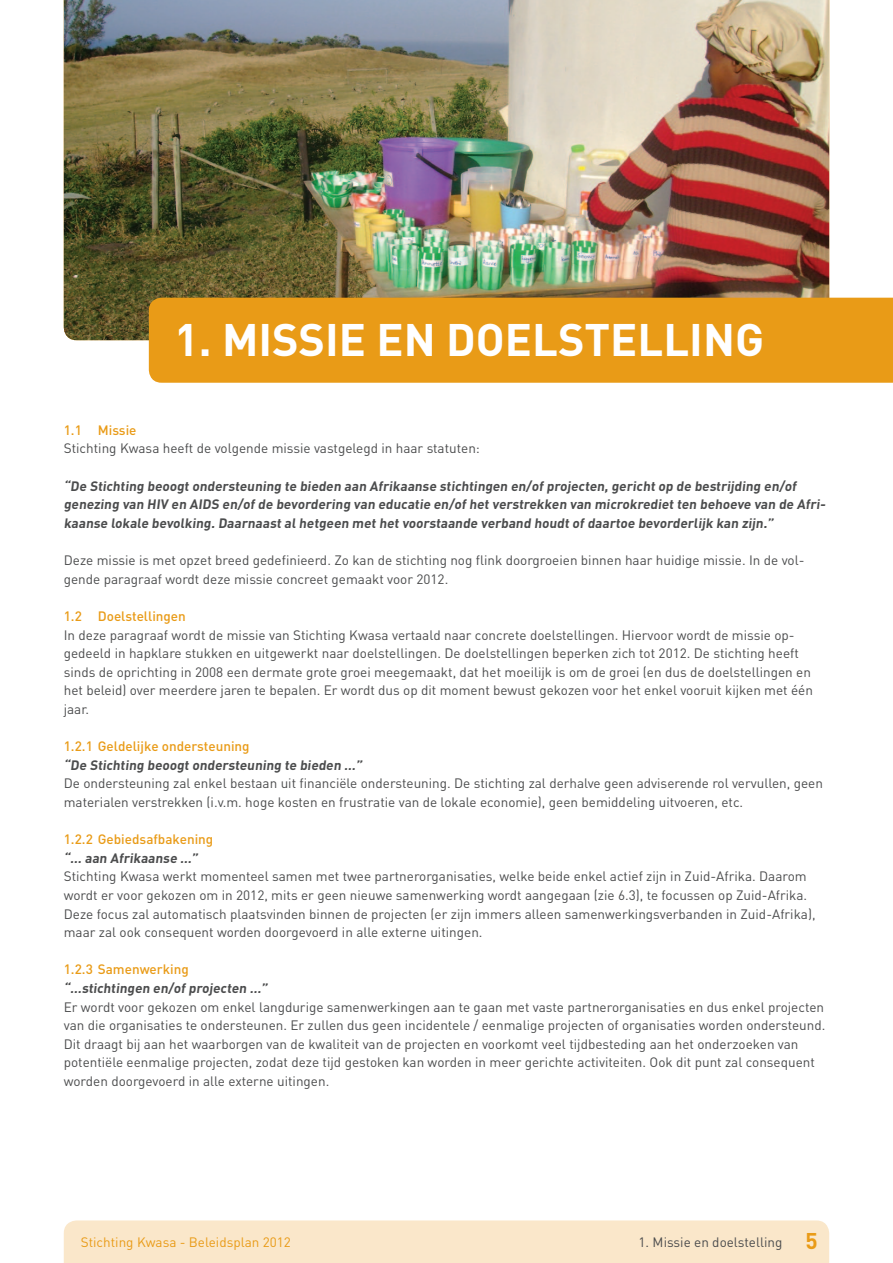
<style>
.page{position:relative;width:893px;height:1263px;background:#fff}
.page>*{position:absolute;margin:0;border:0;box-sizing:border-box;transform-origin:0 0}
.t1{font:700 45px "DIN";color:#fff}
.t2{font:700 22.5px "DIN";color:#e99b17}
.t3{font:13.5px/18.6px "DIN";color:#4b4c4d}
.t4{font:700 13.5px/18.6px "DIN";color:#4b4c4d}
.t5{font:500 13.5px "DIN";color:#e99b17}
.t6{font:13.5px "DIN";color:#e99b17}
</style>
<div class="page">
<div style="left:64px;top:1220px;width:765px;height:43px;background:#fae7ca"></div>
<img style="left:64px;top:0;width:765px;height:340px">
<div style="left:149px;top:298px;width:744px;height:85px;background:#e99b17"></div>
<h1 class="t1" style="left:174px;top:311px;width:591px">1. MISSIE EN DOELSTELLING</h1>
<p class="t5" style="left:64px;top:421px;width:74px">1.1 Missie</p>
<p class="t3" style="left:64px;top:439px;width:418px">Stichting Kwasa heeft de volgende missie vastgelegd in haar statuten:</p>
<p class="t4" style="left:64px;top:476px;width:765px">“De Stichting beoogt ondersteuning te bieden aan Afrikaanse stichtingen en/of projecten, gericht op de bestrijding en/of genezing van HIV en AIDS en/of de bevordering van educatie en/of het verstrekken van microkrediet ten behoeve van de Afri&shy;kaanse lokale bevolking. Daarnaast al hetgeen met het voorstaande verband houdt of daartoe bevorderlijk kan zijn.”</p>
<p class="t3" style="left:64px;top:551px;width:742px">Deze missie is met opzet breed gedefinieerd. Zo kan de stichting nog flink doorgroeien binnen haar huidige missie. In de vol&shy;gende paragraaf wordt deze missie concreet gemaakt voor 2012.</p>
<p class="t5" style="left:64px;top:607px;width:124px">1.2 Doelstellingen</p>
<p class="t3" style="left:64px;top:625px;width:751px">In deze paragraaf wordt de missie van Stichting Kwasa vertaald naar concrete doelstellingen. Hiervoor wordt de missie op&shy;gedeeld in hapklare stukken en uitgewerkt naar doelstellingen. De doelstellingen beperken zich tot 2012. De stichting heeft sinds de oprichting in 2008 een dermate grote groei meegemaakt, dat het moeilijk is om de groei (en dus de doelstellingen en het beleid) over meerdere jaren te bepalen. Er wordt dus op dit moment bewust gekozen voor het enkel vooruit kijken met één jaar.</p>
<p class="t5" style="left:64px;top:738px;width:187px">1.2.1 Geldelijke ondersteuning</p>
<p class="t4" style="left:64px;top:755px;width:302px">“De Stichting beoogt ondersteuning te bieden …”</p>
<p class="t3" style="left:64px;top:774px;width:761px">De ondersteuning zal enkel bestaan uit financiële ondersteuning. De stichting zal derhalve geen adviserende rol vervullen, geen materialen verstrekken (i.v.m. hoge kosten en frustratie van de lokale economie), geen bemiddeling uitvoeren, etc.</p>
<p class="t5" style="left:64px;top:831px;width:151px">1.2.2 Gebiedsafbakening</p>
<p class="t4" style="left:64px;top:848px;width:138px">“… aan Afrikaanse …”</p>
<p class="t3" style="left:64px;top:867px;width:753px">Stichting Kwasa werkt momenteel samen met twee partnerorganisaties, welke beide enkel actief zijn in Zuid-Afrika. Daarom wordt er voor gekozen om in 2012, mits er geen nieuwe samenwerking wordt aangegaan (zie 6.3), te focussen op Zuid-Afrika.<br>Deze focus zal automatisch plaatsvinden binnen de projecten (er zijn immers alleen samenwerkingsverbanden in Zuid-Afrika), maar zal ook consequent worden doorgevoerd in alle externe uitingen.</p>
<p class="t5" style="left:64px;top:961px;width:127px">1.2.3 Samenwerking</p>
<p class="t4" style="left:64px;top:978px;width:207px">“…stichtingen en/of projecten …”</p>
<p class="t3" style="left:64px;top:997px;width:763px">Er wordt voor gekozen om enkel langdurige samenwerkingen aan te gaan met vaste partnerorganisaties en dus enkel projecten van die organisaties te ondersteunen. Er zullen dus geen incidentele / eenmalige projecten of organisaties worden ondersteund.<br>Dit draagt bij aan het waarborgen van de kwaliteit van de projecten en voorkomt veel tijdbesteding aan het onderzoeken van potentiële eenmalige projecten, zodat deze tijd gestoken kan worden in meer gerichte activiteiten. Ook dit punt zal consequent worden doorgevoerd in alle externe uitingen.</p>
<p class="t6" style="left:81px;top:1234px;width:212px">Stichting Kwasa - Beleidsplan 2012</p>
<h2 class="t2" style="left:806px;top:1226px;width:14px">5</h2>
<p class="t3" style="left:639px;top:1233px;width:145px">1. Missie en doelstelling</p>
</div>
